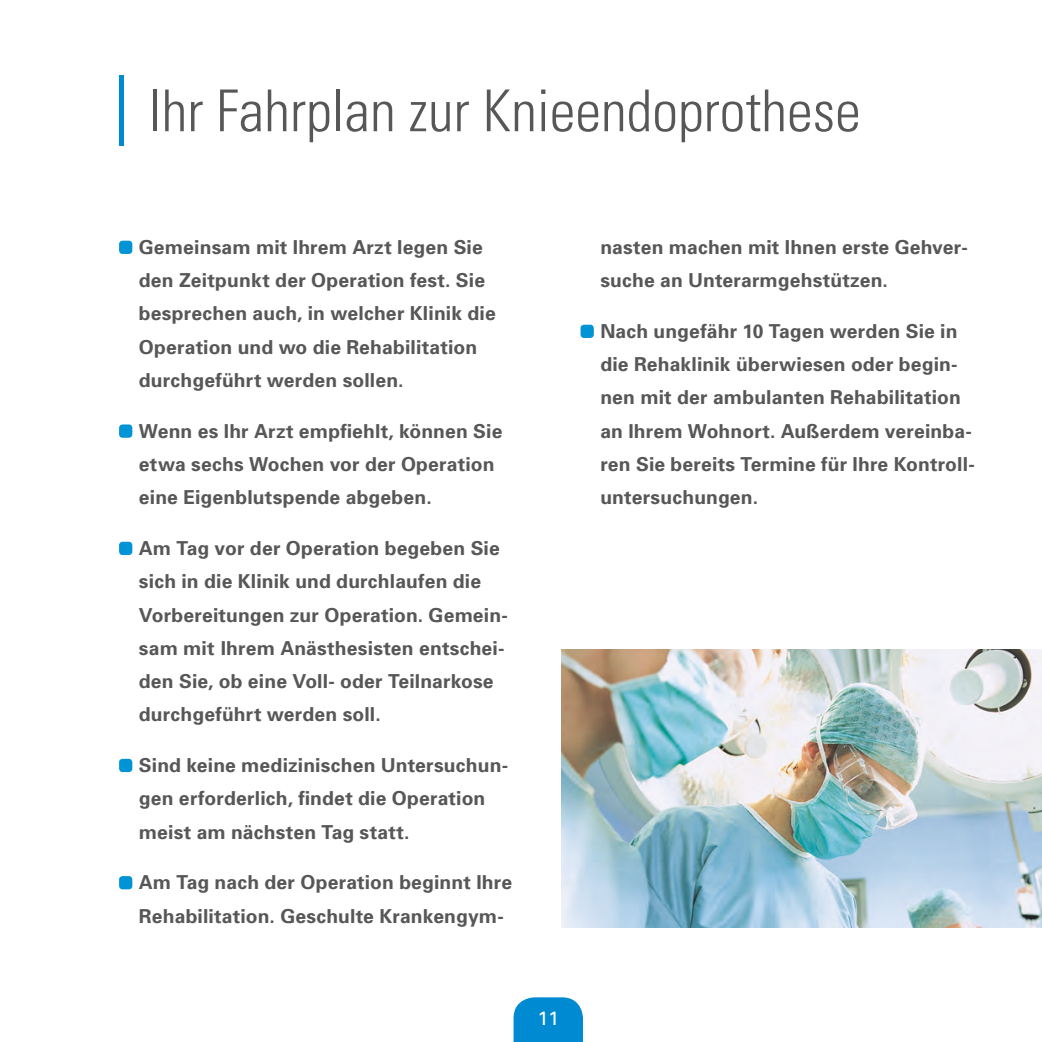
<style>
.page{position:relative;width:1042px;height:1042px;background:#fff}
.page>*{position:absolute;margin:0;border:0;box-sizing:border-box;transform-origin:0 0}
.t1{font:300 condensed 57.75px "Univers";color:#575758}
.t2{font:700 19.25px/33.2px "Univers";letter-spacing:.01em;color:#575758}
.t3{font:19.25px "Univers";color:#fff}
</style>
<div class="page">
<hr style="left:119px;top:75px;width:4px;height:70px;background:#008ad1">
<div style="left:119px;top:241px;width:13px;height:13px;background:#0094d6;border-radius:4px"></div>
<div style="left:119px;top:424px;width:13px;height:14px;background:#0094d6;border-radius:4px"></div>
<div style="left:119px;top:542px;width:13px;height:13px;background:#0094d6;border-radius:4px"></div>
<div style="left:119px;top:759px;width:13px;height:13px;background:#0094d6;border-radius:4px"></div>
<div style="left:119px;top:876px;width:13px;height:13px;background:#0094d6;border-radius:4px"></div>
<div style="left:580px;top:325px;width:14px;height:13px;background:#0094d6;border-radius:4px"></div>
<img style="left:562px;top:650px;width:480px;height:278px">
<svg style="left:513px;top:997px;width:70px;height:45px;background:#1292d4"></svg>
<h1 class="t1" style="left:149px;top:76px;width:713px">Ihr Fahrplan zur Knieendoprothese</h1>
<p class="t2" style="left:139px;top:230px;width:358px">Gemeinsam mit Ihrem Arzt legen Sie den Zeitpunkt der Operation fest. Sie besprechen auch, in welcher Klinik die Operation und wo die Rehabilitation durchgeführt werden sollen.</p>
<p class="t2" style="left:139px;top:414px;width:365px">Wenn es Ihr Arzt empfiehlt, können Sie etwa sechs Wochen vor der Operation eine Eigenblutspende abgeben.</p>
<p class="t2" style="left:139px;top:531px;width:370px">Am Tag vor der Operation begeben Sie sich in die Klinik und durchlaufen die Vorbereitungen zur Operation. Gemein&shy;sam mit Ihrem Anästhesisten entschei&shy;den Sie, ob eine Voll- oder Teilnarkose durchgeführt werden soll.</p>
<p class="t2" style="left:139px;top:748px;width:371px">Sind keine medizinischen Untersuchun&shy;gen erforderlich, findet die Operation meist am nächsten Tag statt.</p>
<p class="t2" style="left:139px;top:866px;width:375px">Am Tag nach der Operation beginnt Ihre<br>Rehabilitation. Geschulte Krankengym-</p>
<p class="t3" style="left:537px;top:1007px;width:23px">11</p>
<p class="t2" style="left:600px;top:230px;width:369px">nasten machen mit Ihnen erste Gehver&shy;suche an Unterarmgehstützen.</p>
<p class="t2" style="left:600px;top:314px;width:376px">Nach ungefähr 10 Tagen werden Sie in die Rehaklinik überwiesen oder begin&shy;nen mit der ambulanten Rehabilitation an Ihrem Wohnort. Außerdem vereinba&shy;ren Sie bereits Termine für Ihre Kontroll&shy;untersuchungen.</p>
</div>
